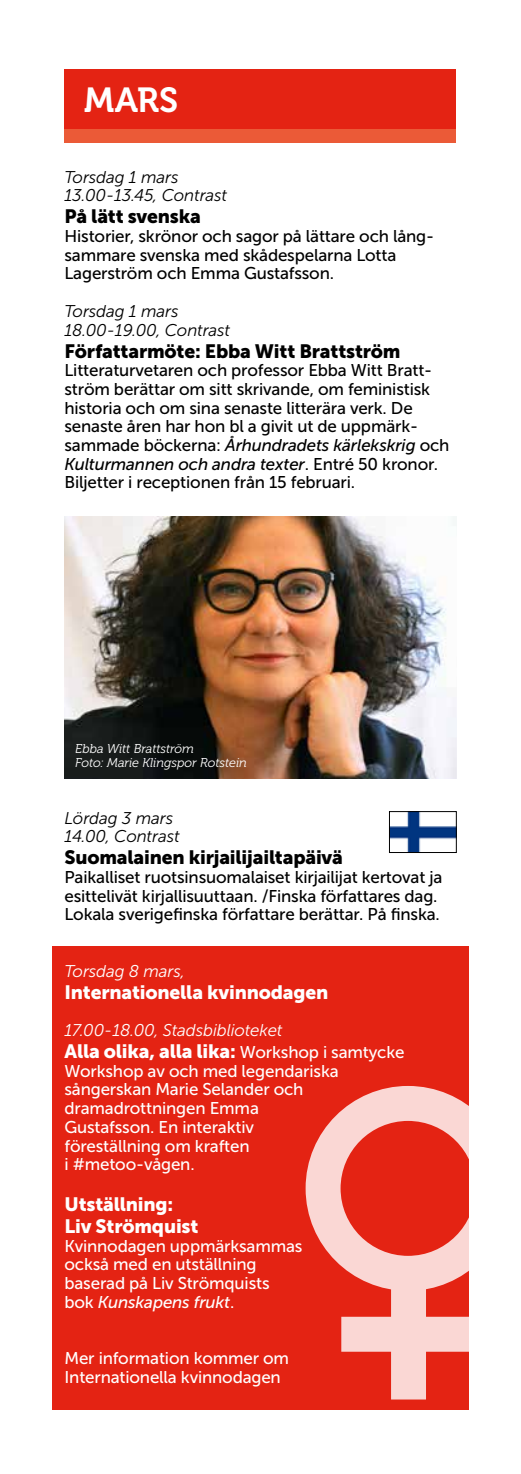
<style>
.page{position:relative;width:521px;height:1474px;background:#fff}
.page>*{position:absolute;margin:0;border:0;box-sizing:border-box;transform-origin:0 0}
.t1{font:34.65px "Museo 700";color:#fff}
.t2{font:19.25px/22.1px "Museo Sans 900";letter-spacing:-.01em;color:#fff}
.t3{font:19.25px "Museo Sans 900";letter-spacing:-.01em;color:#000}
.t4{font:16.97px/18.7px "Museo Sans 500";letter-spacing:-.01em;color:#000}
.t5{font:16.97px/18.7px "Museo Sans 500";letter-spacing:-.01em;color:#fff}
.t6{font:italic 16.97px/18.7px "Museo Sans 300";letter-spacing:-.01em;color:#000}
.t7{font:italic 16.97px "Museo Sans 300";letter-spacing:-.01em;color:#fff}
.t8{font:italic 12.78px/14.2px "Museo 300";color:#fff}
.s1{font-style:italic}
.s2{font-family:"Museo Sans 500";font-size:16.97px}
</style>
<div class="page">
<div style="left:52px;top:946px;width:417px;height:463px;background:#e42313"></div>
<div style="left:64px;top:69px;width:392px;height:62px;background:#e42313"></div>
<div style="left:64px;top:129px;width:392px;height:14px;background:#eb5a37"></div>
<div style="left:306px;top:1085px;width:204px;height:205px;border:35px solid #fff;border-radius:50%"></div>
<div style="left:391px;top:1264px;width:35px;height:135px;background:#fad7d4"></div>
<div style="left:341px;top:1316px;width:135px;height:35px;background:#fad7d4"></div>
<img style="left:64px;top:516px;width:392px;height:262px">
<img style="left:391px;top:813px;width:63px;height:37px">
<div style="left:389px;top:811px;width:67px;height:41px;border:1px solid #000"></div>
<h1 class="t1" style="left:84px;top:81px;width:96px">MARS</h1>
<p class="t6" style="left:64px;top:168px;width:164px">Torsdag 1 mars<br>13.00-13.45, Contrast</p>
<p class="t3" style="left:64px;top:206px;width:138px">På lätt svenska</p>
<p class="t4" style="left:64px;top:227px;width:371px">Historier, skrönor och sagor på lättare och lång&shy;sammare svenska med skådespelarna Lotta<br>Lagerström och Emma Gustafsson.</p>
<p class="t6" style="left:64px;top:302px;width:167px">Torsdag 1 mars<br>18.00-19.00, Contrast</p>
<p class="t3" style="left:64px;top:340px;width:338px">Författarmöte: Ebba Witt Brattström</p>
<p class="t4" style="left:64px;top:361px;width:386px">Litteraturvetaren och professor Ebba Witt Bratt&shy;ström berättar om sitt skrivande, om feministisk historia och om sina senaste litterära verk. De senaste åren har hon bl a givit ut de uppmärk&shy;sammade böckerna: <span class="s1">Århundradets kärlekskrig</span> och <span class="s1">Kulturmannen och andra texter</span>. Entré 50 kronor.<br>Biljetter i receptionen från 15 februari.</p>
<p class="t8" style="left:75px;top:741px;width:173px">Ebba Witt Brattström<br>Foto: Marie Klingspor Rotstein</p>
<p class="t6" style="left:64px;top:808px;width:117px">Lördag 3 mars<br>14.00, Contrast</p>
<p class="t3" style="left:64px;top:846px;width:280px">Suomalainen kirjailijailtapäivä</p>
<p class="t4" style="left:64px;top:868px;width:379px">Paikalliset ruotsinsuomalaiset kirjailijat kertovat ja esittelivät kirjallisuuttaan. /Finska författares dag.<br>Lokala sverigefinska författare berättar. På finska.</p>
<p class="t7" style="left:64px;top:961px;width:122px">Torsdag 8 mars,</p>
<p class="t2" style="left:64px;top:980px;width:265px">Internationella kvinnodagen</p>
<p class="t7" style="left:64px;top:1021px;width:220px">17.00-18.00, Stadsbiblioteket</p>
<p class="t2" style="left:64px;top:1040px;width:341px">Alla olika, alla lika: <span class="s2">Workshop i samtycke</span></p>
<p class="t5" style="left:64px;top:1061px;width:276px">Workshop av och med legendariska sångerskan Marie Selander och dramadrottningen Emma<br>Gustafsson. En interaktiv föreställning om kraften<br>i #metoo-vågen.</p>
<p class="t2" style="left:64px;top:1193px;width:135px">Utställning:<br>Liv Strömquist</p>
<p class="t5" style="left:64px;top:1236px;width:239px">Kvinnodagen uppmärksammas också med en utställning baserad på Liv Strömquists bok <span class="s1">Kunskapens frukt</span>.</p>
<p class="t5" style="left:64px;top:1348px;width:226px">Mer information kommer om<br>Internationella kvinnodagen</p>
</div>
